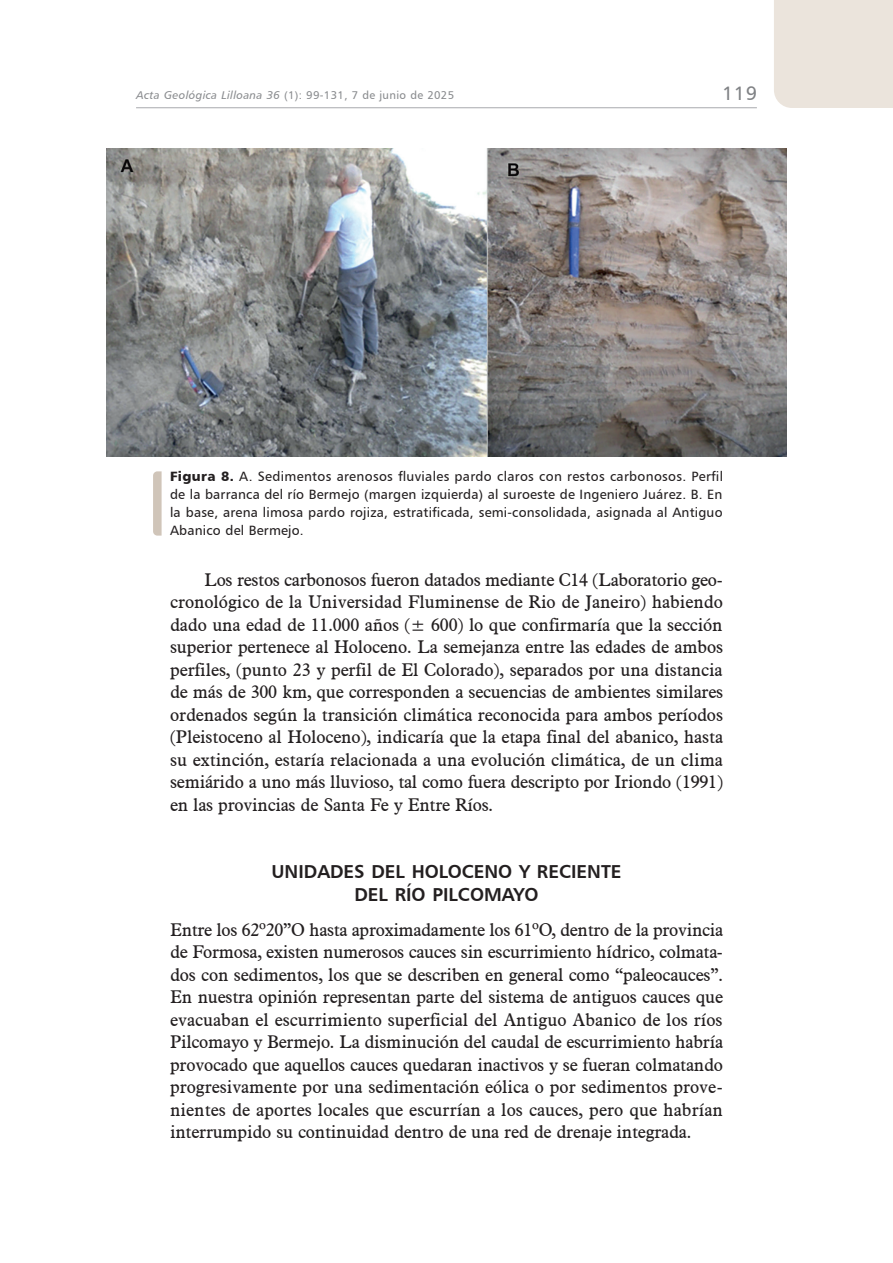
<style>
.page{position:relative;width:893px;height:1263px;background:#fff}
.page>*{position:absolute;margin:0;border:0;box-sizing:border-box;transform-origin:0 0}
.t1{font:19.5px "Humanist 777 BT Roman B";color:#808285}
.t2{font:18.75px/22.5px "Humanist 777 BT Bold B";color:#231f20;text-align:center}
.t3{font:18px/22.5px "Aldine 721 BT";letter-spacing:-.01em;color:#231f20;text-align:justify}
.t4{font:13.5px/18px "Humanist 777 BT Roman B";letter-spacing:.015em;color:#231f20;text-align:justify}
.t5{font:11.25px "Humanist 777 BT Roman B";letter-spacing:.03em;color:#8a8c8f}
.s1{font-family:"Humanist 777 BT Italic B"}
.s2{font-family:"Humanist 777 BT Black B"}
</style>
<div class="page">
<hr style="left:136px;top:107px;width:621px;height:1px;background:#a8a9ad">
<div style="left:774px;top:0;width:119px;height:108px;background:#ebe4dc"></div>
<img style="left:106px;top:149px;width:681px;height:307px">
<svg style="left:153px;top:471px;width:9px;height:65px"></svg>
<p class="t5" style="left:136px;top:88px;width:320px"><span class="s1">Acta Geológica Lilloana 36</span> (1): 99-131, 7 de junio de 2025</p>
<p class="t1" style="left:722px;top:81px;width:36px">119</p>
<p class="t4" style="left:170px;top:467px;width:554px"><span class="s2">Figura 8.</span> A. Sedimentos arenosos fluviales pardo claros con restos carbonosos. Perfil de la barranca del río Bermejo (margen izquierda) al suroeste de Ingeniero Juárez. B. En la base, arena limosa pardo rojiza, estratificada, semi-consolidada, asignada al Antiguo Abanico del Bermejo.</p>
<p class="t3" style="left:170px;top:568px;width:555px;text-indent:34px">Los restos carbonosos fueron datados mediante C14 (Laboratorio geo&shy;cronológico de la Universidad Fluminense de Rio de Janeiro) habiendo dado una edad de 11.000 años (± 600) lo que confirmaría que la sección superior pertenece al Holoceno. La semejanza entre las edades de ambos perfiles, (punto 23 y perfil de El Colorado), separados por una distancia de más de 300 km, que corresponden a secuencias de ambientes similares ordenados según la transición climática reconocida para ambos períodos (Pleistoceno al Holoceno), indicaría que la etapa final del abanico, hasta su extinción, estaría relacionada a una evolución climática, de un clima semiárido a uno más lluvioso, tal como fuera descripto por Iriondo (1991) en las provincias de Santa Fe y Entre Ríos.</p>
<p class="t2" style="left:271px;top:860px;width:352px">UNIDADES DEL HOLOCENO Y RECIENTE<br>DEL RÍO PILCOMAYO</p>
<p class="t3" style="left:170px;top:918px;width:555px">Entre los 62º20”O hasta aproximadamente los 61ºO, dentro de la provincia de Formosa, existen numerosos cauces sin escurrimiento hídrico, colmata&shy;dos con sedimentos, los que se describen en general como “paleocauces”.<br>En nuestra opinión representan parte del sistema de antiguos cauces que evacuaban el escurrimiento superficial del Antiguo Abanico de los ríos Pilcomayo y Bermejo. La disminución del caudal de escurrimiento habría provocado que aquellos cauces quedaran inactivos y se fueran colmatando progresivamente por una sedimentación eólica o por sedimentos prove&shy;nientes de aportes locales que escurrían a los cauces, pero que habrían interrumpido su continuidad dentro de una red de drenaje integrada.</p>
</div>
